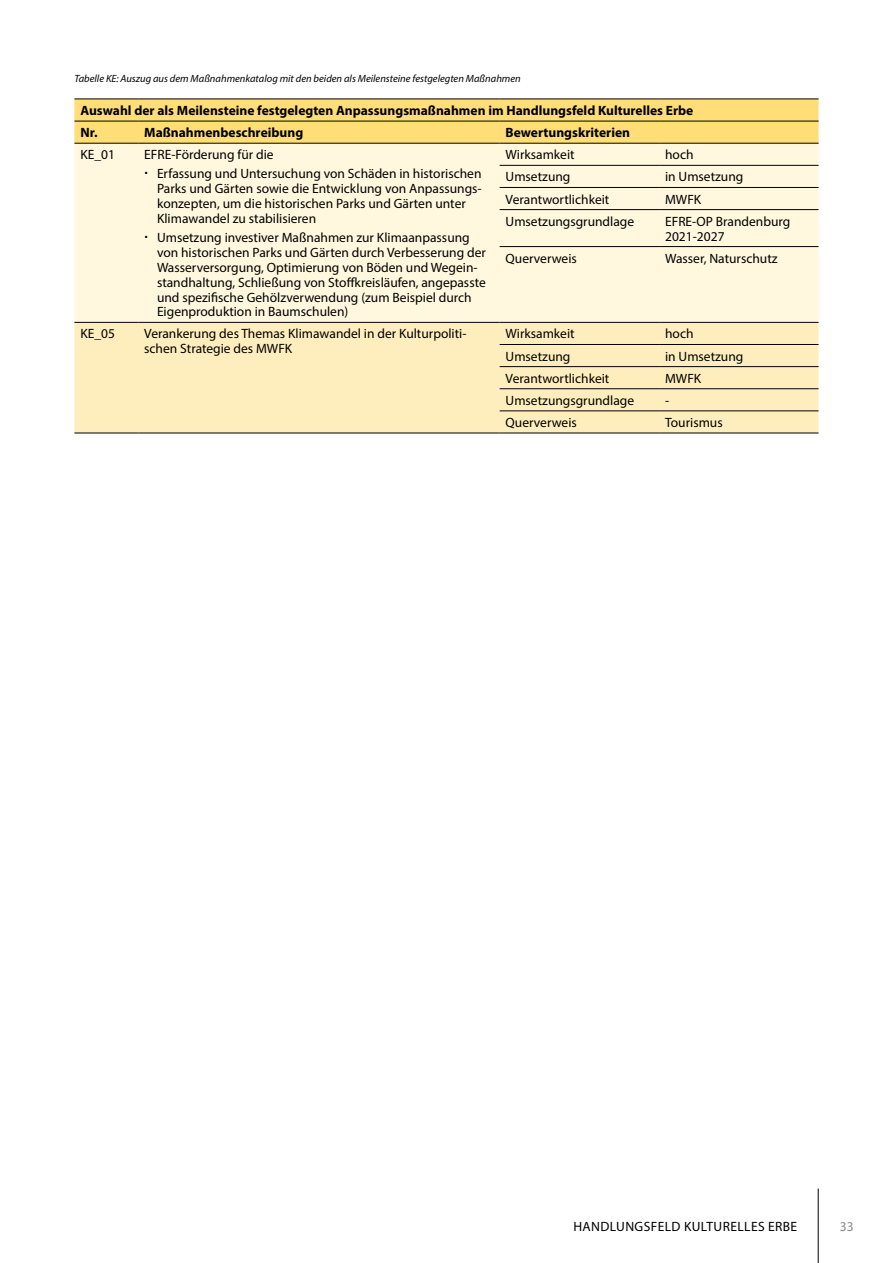
<style>
.page{position:relative;width:893px;height:1263px;background:#fff}
.page>*{position:absolute;margin:0;border:0;box-sizing:border-box;transform-origin:0 0}
.Tabellen_Inhalt{font:13.5px/14.9px "Myriad Pro";color:#000}
.Tabellen_Inhalt-2{font:700 13.5px "Myriad Pro";color:#000}
.Tabellen_Inhalt-3{font:13.5px "Myriad Pro";letter-spacing:.03em;color:#000}
.t1{font:13.5px "Myriad Pro";color:#878988}
.t2{font:italic 10.5px "Myriad Pro";color:#000}
</style>
<div class="page">
<hr style="left:818px;top:1188px;width:1px;height:75px;background:#000">
<div style="left:74px;top:100px;width:745px;height:43px;background:#ffde78"></div>
<div style="left:74px;top:144px;width:745px;height:178px;background:#fff7de"></div>
<div style="left:74px;top:323px;width:745px;height:110px;background:#ffeebd"></div>
<hr style="left:74px;top:121px;width:64px;height:1px;background:#000">
<hr style="left:138px;top:121px;width:362px;height:1px;background:#000">
<hr style="left:500px;top:121px;width:159px;height:1px;background:#000">
<hr style="left:659px;top:121px;width:160px;height:1px;background:#000">
<hr style="left:500px;top:165px;width:159px;height:1px;background:#000">
<hr style="left:659px;top:165px;width:160px;height:1px;background:#000">
<hr style="left:500px;top:187px;width:159px;height:1px;background:#000">
<hr style="left:659px;top:187px;width:160px;height:1px;background:#000">
<hr style="left:500px;top:209px;width:159px;height:1px;background:#000">
<hr style="left:659px;top:209px;width:160px;height:1px;background:#000">
<hr style="left:500px;top:246px;width:159px;height:1px;background:#000">
<hr style="left:659px;top:246px;width:160px;height:1px;background:#000">
<hr style="left:500px;top:344px;width:159px;height:1px;background:#000">
<hr style="left:659px;top:344px;width:160px;height:1px;background:#000">
<hr style="left:500px;top:366px;width:159px;height:1px;background:#000">
<hr style="left:659px;top:366px;width:160px;height:1px;background:#000">
<hr style="left:500px;top:388px;width:159px;height:1px;background:#000">
<hr style="left:659px;top:388px;width:160px;height:1px;background:#000">
<hr style="left:500px;top:410px;width:159px;height:1px;background:#000">
<hr style="left:659px;top:410px;width:160px;height:1px;background:#000">
<hr style="left:74px;top:322px;width:64px;height:1px;background:#000">
<hr style="left:138px;top:322px;width:362px;height:1px;background:#000">
<hr style="left:500px;top:322px;width:159px;height:1px;background:#000">
<hr style="left:659px;top:322px;width:160px;height:1px;background:#000">
<hr style="left:74px;top:433px;width:64px;height:1px;background:#000">
<hr style="left:138px;top:433px;width:362px;height:1px;background:#000">
<hr style="left:500px;top:433px;width:159px;height:1px;background:#000">
<hr style="left:659px;top:433px;width:160px;height:1px;background:#000">
<hr style="left:74px;top:99px;width:64px;height:1px;background:#000">
<hr style="left:138px;top:99px;width:362px;height:1px;background:#000">
<hr style="left:500px;top:99px;width:159px;height:1px;background:#000">
<hr style="left:659px;top:99px;width:160px;height:1px;background:#000">
<hr style="left:74px;top:143px;width:64px;height:1px;background:#000">
<hr style="left:138px;top:143px;width:362px;height:1px;background:#000">
<hr style="left:500px;top:143px;width:159px;height:1px;background:#000">
<hr style="left:659px;top:143px;width:160px;height:1px;background:#000">
<p class="t2" style="left:75px;top:72px;width:448px">Tabelle KE: Auszug aus dem Maßnahmenkatalog mit den beiden als Meilensteine festgelegten Maßnahmen</p>
<p class="Tabellen_Inhalt-2" style="left:80px;top:101px;width:614px">Auswahl der als Meilensteine festgelegten Anpassungsmaßnahmen im Handlungsfeld Kulturelles Erbe</p>
<p class="Tabellen_Inhalt-2" style="left:80px;top:123px;width:19px">Nr.</p>
<p class="Tabellen_Inhalt-2" style="left:144px;top:123px;width:160px">Maßnahmenbeschreibung</p>
<p class="Tabellen_Inhalt-2" style="left:506px;top:123px;width:126px">Bewertungskriterien</p>
<p class="Tabellen_Inhalt" style="left:80px;top:147px;width:36px">KE_01</p>
<p class="Tabellen_Inhalt" style="left:144px;top:147px;width:131px">EFRE-Förderung für die</p>
<p class="Tabellen_Inhalt" style="left:157px;top:166px;width:326px">Erfassung und Untersuchung von Schäden in historischen Parks und Gärten sowie die Entwicklung von Anpassungs&shy;konzepten, um die historischen Parks und Gärten unter Klimawandel zu stabilisieren</p>
<p class="Tabellen_Inhalt" style="left:157px;top:230px;width:330px">Umsetzung investiver Maßnahmen zur Klimaanpassung von historischen Parks und Gärten durch Verbesserung der Wasserversorgung, Optimierung von Böden und Wegein&shy;standhaltung, Schließung von Stoffkreisläufen, angepasste und spezifische Gehölzverwendung (zum Beispiel durch Eigenproduktion in Baumschulen)</p>
<p class="Tabellen_Inhalt" style="left:506px;top:147px;width:70px">Wirksamkeit</p>
<p class="Tabellen_Inhalt" style="left:665px;top:147px;width:30px">hoch</p>
<p class="Tabellen_Inhalt" style="left:506px;top:169px;width:66px">Umsetzung</p>
<p class="Tabellen_Inhalt" style="left:665px;top:169px;width:80px">in Umsetzung</p>
<p class="Tabellen_Inhalt" style="left:506px;top:191px;width:105px">Verantwortlichkeit</p>
<p class="Tabellen_Inhalt" style="left:665px;top:191px;width:38px">MWFK</p>
<p class="Tabellen_Inhalt" style="left:506px;top:214px;width:130px">Umsetzungsgrundlage</p>
<p class="Tabellen_Inhalt" style="left:665px;top:214px;width:127px">EFRE-OP Brandenburg<br>2021-2027</p>
<p class="Tabellen_Inhalt" style="left:506px;top:251px;width:73px">Querverweis</p>
<p class="Tabellen_Inhalt" style="left:665px;top:251px;width:114px">Wasser, Naturschutz</p>
<p class="Tabellen_Inhalt" style="left:80px;top:326px;width:36px">KE_05</p>
<p class="Tabellen_Inhalt" style="left:144px;top:326px;width:324px">Verankerung des Themas Klimawandel in der Kulturpoliti&shy;schen Strategie des MWFK</p>
<p class="Tabellen_Inhalt" style="left:506px;top:326px;width:70px">Wirksamkeit</p>
<p class="Tabellen_Inhalt" style="left:665px;top:326px;width:30px">hoch</p>
<p class="Tabellen_Inhalt" style="left:506px;top:348px;width:66px">Umsetzung</p>
<p class="Tabellen_Inhalt" style="left:665px;top:348px;width:80px">in Umsetzung</p>
<p class="Tabellen_Inhalt" style="left:506px;top:371px;width:105px">Verantwortlichkeit</p>
<p class="Tabellen_Inhalt" style="left:665px;top:371px;width:38px">MWFK</p>
<p class="Tabellen_Inhalt" style="left:506px;top:393px;width:130px">Umsetzungsgrundlage</p>
<p class="Tabellen_Inhalt" style="left:665px;top:393px;width:6px">-</p>
<p class="Tabellen_Inhalt" style="left:506px;top:415px;width:73px">Querverweis</p>
<p class="Tabellen_Inhalt" style="left:665px;top:415px;width:59px">Tourismus</p>
<p class="Tabellen_Inhalt-3" style="left:573px;top:1218px;width:225px">HANDLUNGSFELD KULTURELLES ERBE</p>
<p class="t1" style="left:840px;top:1218px;width:15px">33</p>
</div>
